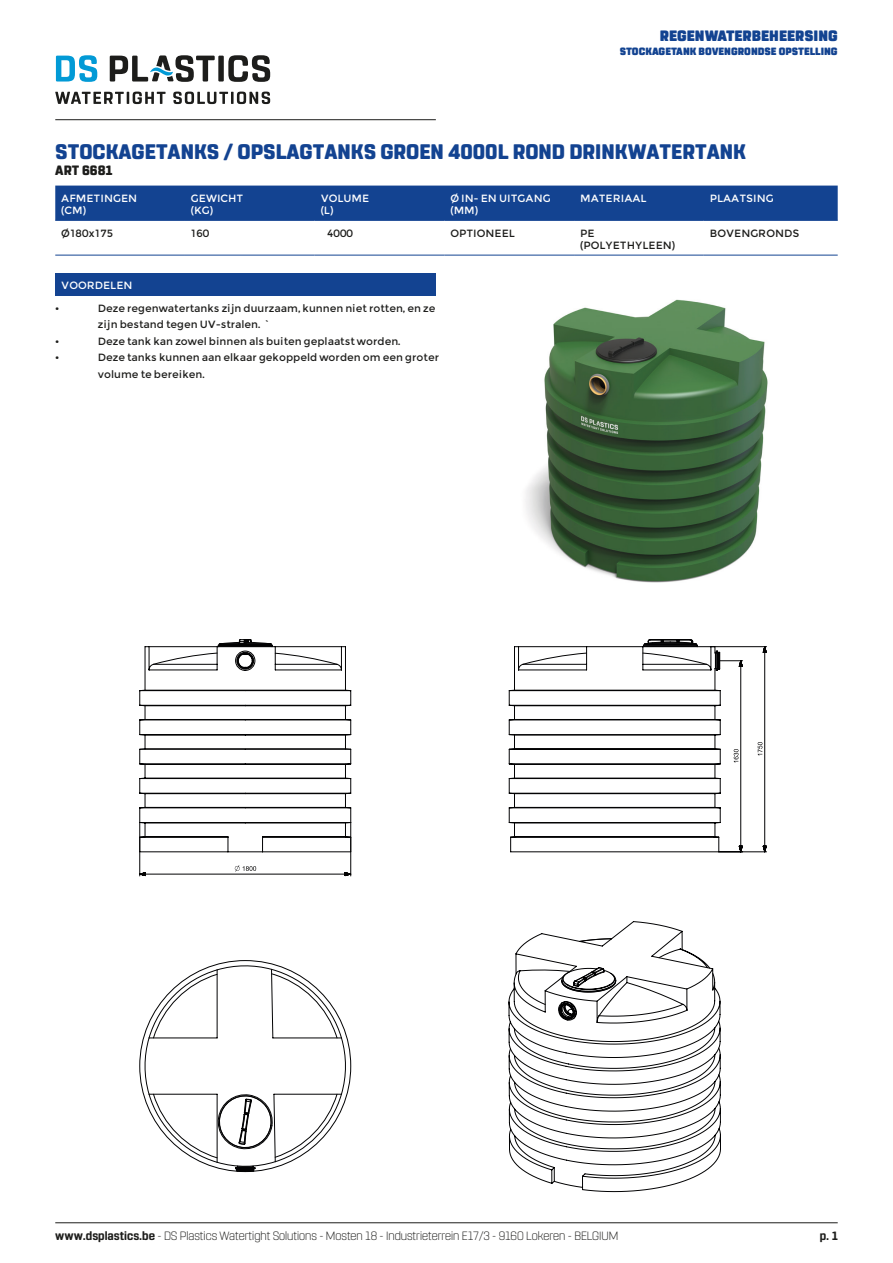
<style>
.page{position:relative;width:893px;height:1263px;background:#fff}
.page>*{position:absolute;margin:0;border:0;box-sizing:border-box;transform-origin:0 0}
.grote_titel{font:800 21px "Rohn Rounded";color:#134391}
.t1{font:900 15px "Rohn Rounded";color:#134391}
.t2{font:800 13.5px "Rohn Rounded";color:#1d1d1b}
.t3{font:300 12px "Rohn Rounded";color:#1d1d1b}
.t4{font:700 12px "Rohn Rounded";color:#1d1d1b}
.inhoud_tabel{font:10.5px/16.5px "Montserrat";color:#1d1d1b}
.inhoud_tabel-2{font:10.5px/12.6px "Montserrat";color:#fff}
.t5{font:900 10.5px "Rohn Rounded";color:#134391}
.s1{font-weight:700}
</style>
<div class="page">
<hr style="left:55px;top:119px;width:381px;height:1px;background:#1d1d1b">
<svg style="left:56px;top:55px;width:41px;height:27px"></svg>
<svg style="left:55px;top:92px;width:215px;height:12px"></svg>
<svg style="left:110px;top:55px;width:160px;height:27px"></svg>
<hr style="left:55px;top:1222px;width:783px;height:1px;background:#1d1d1b">
<img style="left:525px;top:299px;width:243px;height:284px">
<div style="left:55px;top:273px;width:381px;height:22px;background:#134391"></div>
<div style="left:55px;top:186px;width:783px;height:34px;background:#134391"></div>
<hr style="left:55px;top:220px;width:130px;height:1px;background:#134391">
<hr style="left:185px;top:220px;width:130px;height:1px;background:#134391">
<hr style="left:315px;top:220px;width:129px;height:1px;background:#134391">
<hr style="left:444px;top:220px;width:130px;height:1px;background:#134391">
<hr style="left:574px;top:220px;width:130px;height:1px;background:#134391">
<hr style="left:704px;top:220px;width:134px;height:1px;background:#134391">
<hr style="left:55px;top:255px;width:130px;height:1px;background:#134391">
<hr style="left:185px;top:255px;width:130px;height:1px;background:#134391">
<hr style="left:315px;top:255px;width:129px;height:1px;background:#134391">
<hr style="left:444px;top:255px;width:130px;height:1px;background:#134391">
<hr style="left:574px;top:255px;width:130px;height:1px;background:#134391">
<hr style="left:704px;top:255px;width:134px;height:1px;background:#134391">
<svg style="left:139px;top:639px;width:628px;height:554px"></svg>
<h2 class="t1" style="left:660px;top:27px;width:179px">REGENWATERBEHEERSING</h2>
<p class="t5" style="left:620px;top:45px;width:219px">STOCKAGETANK BOVENGRONDSE OPSTELLING</p>
<p class="grote_titel" style="left:55px;top:139px;width:692px">STOCKAGETANKS / OPSLAGTANKS GROEN 4000L ROND DRINKWATERTANK</p>
<p class="t2" style="left:55px;top:162px;width:59px">ART 6681</p>
<p class="inhoud_tabel-2" style="left:61px;top:192px;width:77px">AFMETINGEN</p>
<p class="inhoud_tabel-2" style="left:61px;top:204px;width:26px">(CM)</p>
<p class="inhoud_tabel-2" style="left:191px;top:192px;width:54px">GEWICHT</p>
<p class="inhoud_tabel-2" style="left:191px;top:204px;width:24px">(KG)</p>
<p class="inhoud_tabel-2" style="left:321px;top:192px;width:50px">VOLUME</p>
<p class="inhoud_tabel-2" style="left:321px;top:204px;width:14px">(L)</p>
<p class="inhoud_tabel-2" style="left:450px;top:192px;width:102px">Ø IN- EN UITGANG (MM)</p>
<p class="inhoud_tabel-2" style="left:580px;top:192px;width:68px">MATERIAAL</p>
<p class="inhoud_tabel-2" style="left:710px;top:192px;width:65px">PLAATSING</p>
<p class="inhoud_tabel" style="left:61px;top:224px;width:54px">Ø180x175</p>
<p class="inhoud_tabel" style="left:191px;top:224px;width:20px">160</p>
<p class="inhoud_tabel" style="left:327px;top:224px;width:27px">4000</p>
<p class="inhoud_tabel" style="left:450px;top:224px;width:66px">OPTIONEEL</p>
<p class="inhoud_tabel" style="left:580px;top:224px;width:16px">PE</p>
<p class="inhoud_tabel" style="left:580px;top:237px;width:97px">(POLYETHYLEEN)</p>
<p class="inhoud_tabel-2" style="left:61px;top:279px;width:73px">VOORDELEN</p>
<p class="inhoud_tabel" style="left:55px;top:300px;width:6px">•</p>
<p class="inhoud_tabel" style="left:98px;top:300px;width:339px">Deze regenwatertanks zijn duurzaam, kunnen niet rotten, en ze zijn bestand tegen UV-stralen. `</p>
<p class="inhoud_tabel" style="left:55px;top:333px;width:6px">•</p>
<p class="inhoud_tabel" style="left:98px;top:333px;width:304px">Deze tank kan zowel binnen als buiten geplaatst worden.</p>
<p class="inhoud_tabel" style="left:55px;top:349px;width:6px">•</p>
<p class="inhoud_tabel" style="left:98px;top:349px;width:343px">Deze tanks kunnen aan elkaar gekoppeld worden om een groter volume te bereiken.</p>
<p class="inhoud_tabel" style="left:710px;top:224px;width:91px">BOVENGRONDS</p>
<p class="t3" style="left:55px;top:1229px;width:565px"><span class="s1">www.dsplastics.be</span> - DS Plastics Watertight Solutions - Mosten 18 - Industrieterrein E17/3 - 9160 Lokeren - BELGIUM</p>
<p class="t4" style="left:820px;top:1229px;width:19px">p. 1</p>
</div>
